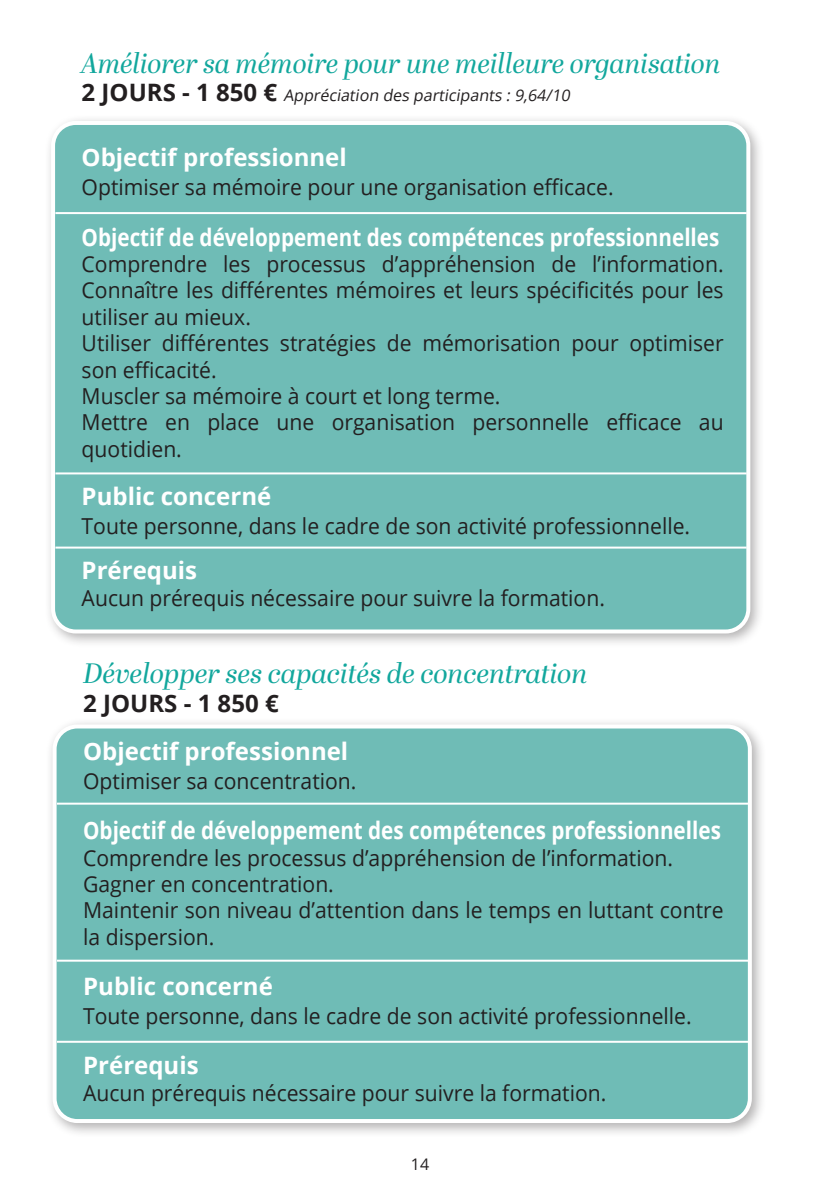
<style>
.page{position:relative;width:840px;height:1191px;background:#fff}
.page>*{position:absolute;margin:0;border:0;box-sizing:border-box;transform-origin:0 0}
.t1{font:italic 28px "Abril Display";color:#12a79d}
.t2{font:700 24px "Open Sans";color:#fff;scale:.86 1}
.t3{font:700 24px "Open Sans";color:#fff}
.t4{font:700 24px "Open Sans";color:#231f20}
.t5{font:22px/26.4px "Open Sans";color:#231f20;scale:.96 1}
.t6{font:italic 16px "Open Sans";color:#231f20}
.t7{font:16px "Open Sans";color:#231f20}
.s1{font-weight:700;font-style:normal;font-size:24px}
</style>
<div class="page">
<div style="left:46px;top:717px;width:720px;height:421px;background:#231f20;opacity:.35"></div>
<div style="left:55px;top:726px;width:694px;height:395px;background:#6fbcb6;border-radius:23px"></div>
<div style="left:53px;top:724px;width:698px;height:399px;border:4px solid #fff;border-radius:23px"></div>
<hr style="left:57px;top:1040px;width:690px;height:2px;background:#fff">
<hr style="left:57px;top:959px;width:690px;height:2px;background:#fff">
<hr style="left:57px;top:802px;width:690px;height:2px;background:#fff">
<div style="left:44px;top:114px;width:721px;height:534px;background:#231f20;opacity:.35"></div>
<div style="left:53px;top:123px;width:695px;height:508px;background:#6fbcb6;border-radius:23px"></div>
<div style="left:51px;top:121px;width:699px;height:512px;border:4px solid #fff;border-radius:23px"></div>
<hr style="left:55px;top:472px;width:691px;height:2px;background:#fff">
<hr style="left:55px;top:546px;width:691px;height:2px;background:#fff">
<hr style="left:55px;top:212px;width:691px;height:2px;background:#fff">
<p class="t1" style="left:82px;top:43px;width:640px">Améliorer sa mémoire pour une meilleure organisation</p>
<p class="t6" style="left:82px;top:85px;width:493px"><span class="s1">2 J O U R S - 1 8 5 0 €</span> Appréciation des participants :9,64/10</p>
<p class="t3" style="left:82px;top:141px;width:266px">Objectif professionnel</p>
<p class="t5" style="left:82px;top:173px;width:555px">Optimiser sa mémoire pour une organisation efficace.</p>
<p class="t2" style="left:82px;top:220px;width:742px">Objectif de développement des compétences professionnelles</p>
<p class="t5" style="left:82px;top:250px;width:670px;text-align:justify">Comprendre les processus d’appréhension de l’information.<br>Connaître les différentes mémoires et leurs spécificités pour les utiliser au mieux.</p>
<p class="t5" style="left:82px;top:329px;width:669px">Utiliser différentes stratégies de mémorisation pour optimiser son efficacité.</p>
<p class="t5" style="left:82px;top:382px;width:437px">Muscler sa mémoire à court et long terme.</p>
<p class="t5" style="left:82px;top:409px;width:670px">Mettre en place une organisation personnelle efficace au quotidien.</p>
<p class="t3" style="left:82px;top:479px;width:191px">Public concerné</p>
<p class="t5" style="left:82px;top:512px;width:635px">Toute personne, dans le cadre de son activité professionnelle.</p>
<p class="t3" style="left:82px;top:553px;width:117px">Prérequis</p>
<p class="t5" style="left:82px;top:584px;width:546px">Aucun prérequis nécessaire pour suivre la formation.</p>
<p class="t1" style="left:83px;top:653px;width:505px">Développer ses capacités de concentration</p>
<p class="t4" style="left:83px;top:686px;width:197px">2 JOURS - 1 850 €</p>
<p class="t3" style="left:83px;top:734px;width:266px">Objectif professionnel</p>
<p class="t5" style="left:83px;top:767px;width:286px">Optimiser sa concentration.</p>
<p class="t2" style="left:83px;top:813px;width:742px">Objectif de développement des compétences professionnelles</p>
<p class="t5" style="left:83px;top:844px;width:615px">Comprendre les processus d’appréhension de l’information.</p>
<p class="t5" style="left:83px;top:870px;width:262px">Gagner en concentration.</p>
<p class="t5" style="left:83px;top:896px;width:668px">Maintenir son niveau d’attention dans le temps en luttant contre la dispersion.</p>
<p class="t3" style="left:83px;top:969px;width:191px">Public concerné</p>
<p class="t5" style="left:83px;top:1002px;width:635px">Toute personne, dans le cadre de son activité professionnelle.</p>
<p class="t3" style="left:83px;top:1048px;width:117px">Prérequis</p>
<p class="t5" style="left:83px;top:1079px;width:546px">Aucun prérequis nécessaire pour suivre la formation.</p>
<p class="t7" style="left:410px;top:1153px;width:20px">14</p>
</div>
